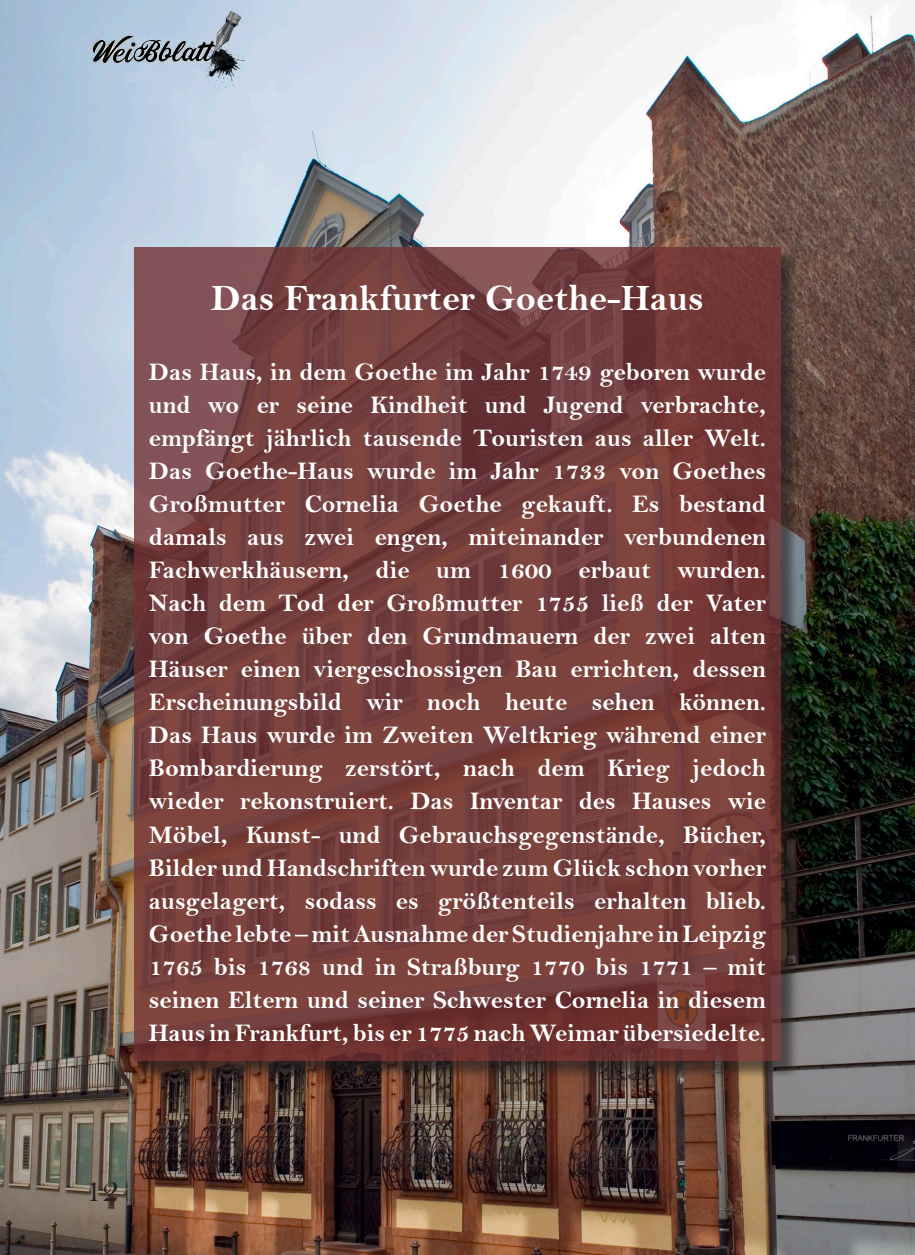
<style>
.page{position:relative;width:915px;height:1255px;background:#fff}
.page>*{position:absolute;margin:0;border:0;box-sizing:border-box;transform-origin:0 0}
.t1{font:37.5px "Bell MT Bold";color:#fff}
.t2{font:34.5px "Bell";color:#231f20}
.t3{font:25.5px/33px "Bell MT Bold";color:#fff;text-align:justify}
</style>
<div class="page">
<img style="left:0;top:0;width:914px;height:1254px">
<div style="left:136px;top:249px;width:663px;height:829px;background:#231f20;opacity:.75"></div>
<svg style="left:134px;top:247px;width:646px;height:813px;background:#753e3c"></svg>
<p class="t1" style="left:211px;top:276px;width:494px">Das Frankfurter Goethe-Haus</p>
<p class="t3" style="left:149px;top:355px;width:618px">Das Haus, in dem Goethe im Jahr 1749 geboren wurde und wo er seine Kindheit und Jugend verbrachte, empfängt jährlich tausende Touristen aus aller Welt.<br>Das Goethe-Haus wurde im Jahr 1733 von Goethes Großmutter Cornelia Goethe gekauft. Es bestand damals aus zwei engen, miteinander verbundenen Fachwerkhäusern, die um 1600 erbaut wurden.</p>
<p class="t3" style="left:149px;top:586px;width:618px">Nach dem Tod der Großmutter 1755 ließ der Vater von Goethe über den Grundmauern der zwei alten Häuser einen viergeschossigen Bau errichten, dessen Erscheinungsbild wir noch heute sehen können.</p>
<p class="t3" style="left:149px;top:718px;width:618px">Das Haus wurde im Zweiten Weltkrieg während einer Bombardierung zerstört, nach dem Krieg jedoch wieder rekonstruiert. Das Inventar des Hauses wie Möbel, Kunst- und Gebrauchsgegenstände, Bücher, Bilder und Handschriften wurde zum Glück schon vorher ausgelagert, sodass es größtenteils erhalten blieb.<br>Goethe lebte – mit Ausnahme der Studienjahre in Leipzig 1765 bis 1768 und in Straßburg 1770 bis 1771 – mit seinen Eltern und seiner Schwester Cornelia in diesem Haus in Frankfurt, bis er 1775 nach Weimar übersiedelte.</p>
<p class="t2" style="left:85px;top:1169px;width:36px">12</p>
</div>
